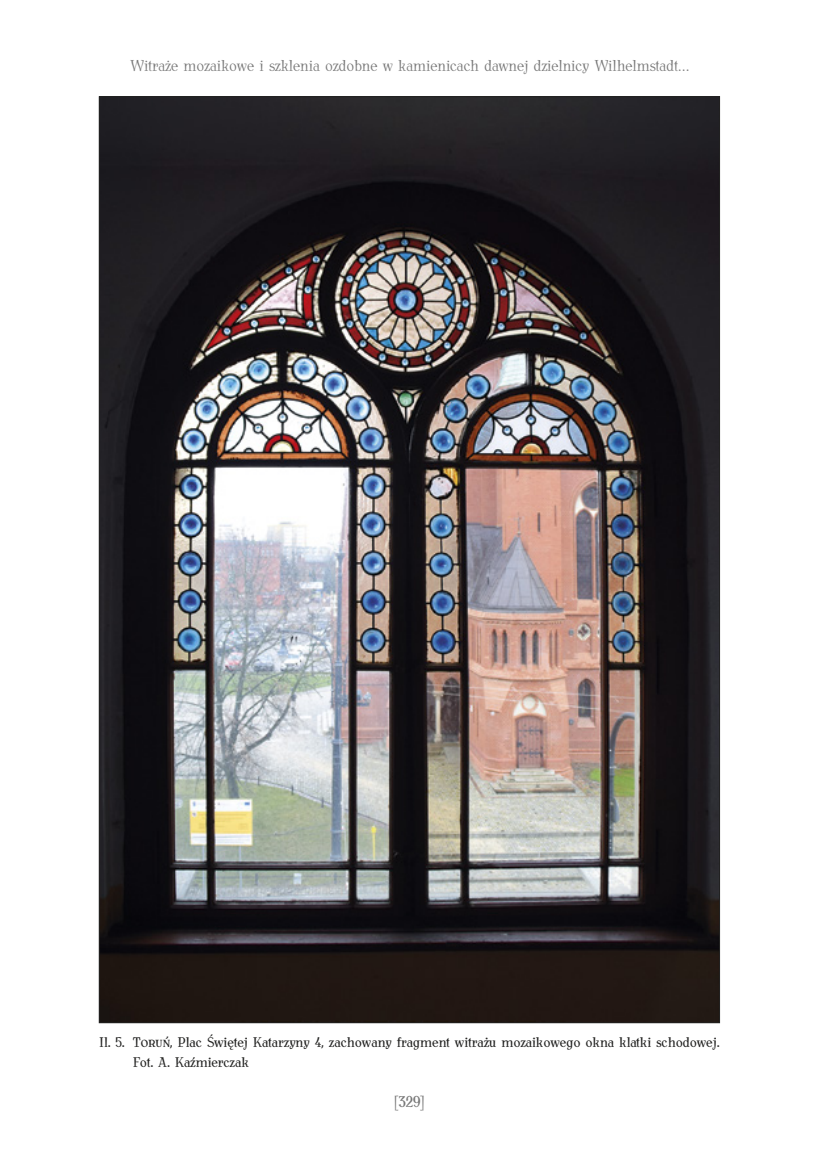
<style>
.page{position:relative;width:819px;height:1166px;background:#fff}
.page>*{position:absolute;margin:0;border:0;box-sizing:border-box;transform-origin:0 0}
.t1{font:300 15.75px "Antykwa Torunska Cond";letter-spacing:-.01em;color:#787878}
.t2{font:15.75px "Antykwa Torunska Cond Med";color:#787878}
.t3{font:14px/19.2px "Antykwa Torunska Cond";letter-spacing:-.01em;color:#222221}
</style>
<div class="page">
<img style="left:101px;top:98px;width:616px;height:923px">
<p class="t1" style="left:130px;top:54px;width:560px">Witraże mozaikowe i szklenia ozdobne w kamienicach dawnej dzielnicy Wilhelmstadt…</p>
<p class="t3" style="left:133px;top:1032px;width:588px;text-indent:-34px">Il. 5. Toruń, Plac Świętej Katarzyny 4, zachowany fragment witrażu mozaikowego okna klatki schodowej.<br>Fot. A. Kaźmierczak</p>
<p class="t2" style="left:394px;top:1089px;width:31px">[329]</p>
</div>
